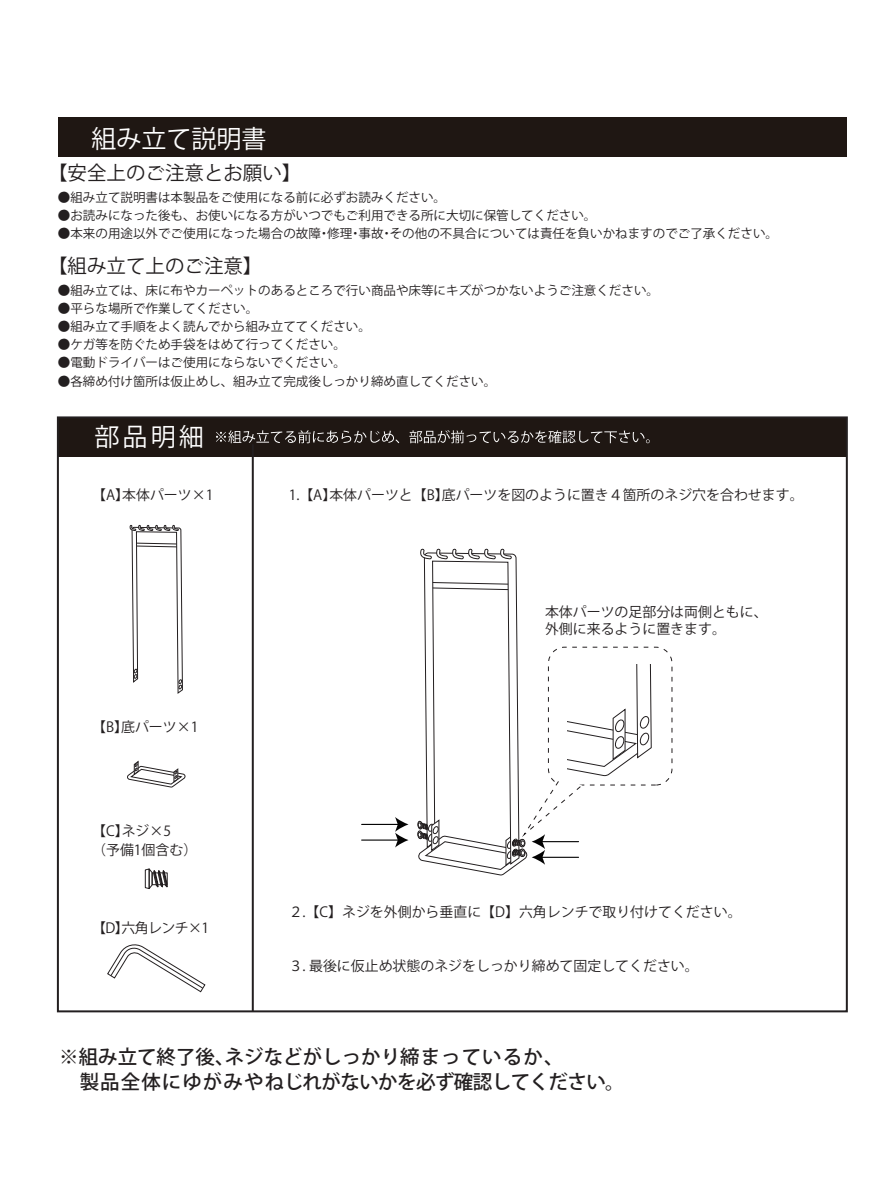
<style>
.page{position:relative;width:895px;height:1201px;background:#fff}
.page>*{position:absolute;margin:0;border:0;box-sizing:border-box;transform-origin:0 0}
.t1{font:25px "Koz Go Pr 6 N";color:#fff}
.t2{font:500 19.5px/25px "Koz Go Pr 6 N";color:#231f20}
.t3{font:19.5px "Koz Go Pr 6 N";color:#231f20}
.t4{font:13.9px/19.5px "Koz Go Pr 6 N";color:#231f20}
.t5{font:12.5px "Koz Go Pr 6 N";color:#231f20}
</style>
<div class="page">
<div style="left:58px;top:117px;width:788px;height:40px;background:#1f1713"></div>
<div style="left:58px;top:417px;width:788px;height:40px;background:#1f1713"></div>
<svg style="left:145px;top:868px;width:23px;height:21px"></svg>
<svg style="left:107px;top:944px;width:98px;height:48px"></svg>
<hr style="left:361px;top:824px;width:38px;height:1px;background:#030303">
<hr style="left:361px;top:839px;width:38px;height:1px;background:#030303">
<svg style="left:395px;top:817px;width:13px;height:30px"></svg>
<svg style="left:129px;top:525px;width:54px;height:168px"></svg>
<svg style="left:127px;top:760px;width:59px;height:27px"></svg>
<svg style="left:423px;top:416px;width:96px;height:597px"></svg>
<svg style="left:417px;top:548px;width:256px;height:328px"></svg>
<hr style="left:252px;top:444px;width:2px;height:567px;background:#231f20">
<svg style="left:216px;top:430px;width:433px;height:13px"></svg>
<h1 class="t1" style="left:91px;top:125px;width:177px">組み立て説明書</h1>
<h2 class="t3" style="left:48px;top:162px;width:255px">【安全上のご注意とお願い】</h2>
<p class="t5" style="left:58px;top:190px;width:389px">●組み立て説明書は本製品をご使用になる前に必ずお読みください。</p>
<p class="t5" style="left:58px;top:208px;width:540px">●お読みになった後も、お使いになる方がいつでもご利用できる所に大切に保管してください。</p>
<p class="t5" style="left:58px;top:227px;width:721px">●本来の用途以外でご使用になった場合の故障・修理・事故・その他の不具合については責任を負いかねますのでご了承ください。</p>
<h2 class="t3" style="left:48px;top:255px;width:216px">【組み立て上のご注意】</h2>
<p class="t5" style="left:58px;top:283px;width:602px">●組み立ては、床に布やカーペットのあるところで行い商品や床等にキズがつかないようご注意ください。</p>
<p class="t5" style="left:58px;top:302px;width:202px">●平らな場所で作業してください。</p>
<p class="t5" style="left:58px;top:320px;width:314px">●組み立て手順をよく読んでから組み立ててください。</p>
<p class="t5" style="left:58px;top:338px;width:289px">●ケガ等を防ぐため手袋をはめて行ってください。</p>
<p class="t5" style="left:58px;top:356px;width:289px">●電動ドライバーはご使用にならないでください。</p>
<p class="t5" style="left:58px;top:374px;width:439px">●各締め付け箇所は仮止めし、組み立て完成後しっかり締め直してください。</p>
<h1 class="t1" style="left:94px;top:423px;width:111px">部品明細</h1>
<p class="t4" style="left:92px;top:486px;width:123px">【A】本体パーツ×1</p>
<p class="t4" style="left:92px;top:717px;width:108px">【B】底パーツ×1</p>
<p class="t4" style="left:92px;top:821px;width:106px">【C】ネジ×5<br>（予備1個含む）</p>
<p class="t4" style="left:92px;top:918px;width:118px">【D】六角レンチ×1</p>
<p class="t4" style="left:288px;top:486px;width:516px">1.【A】本体パーツと【B】底パーツを図のように置き４箇所のネジ穴を合わせます。</p>
<p class="t4" style="left:545px;top:604px;width:224px;line-height:16.7px">本体パーツの足部分は両側ともに、外側に来るように置きます。</p>
<p class="t4" style="left:288px;top:902px;width:454px">２.【C】ネジを外側から垂直に【D】六角レンチで取り付けてください。</p>
<p class="t4" style="left:288px;top:956px;width:411px">３. 最後に仮止め状態のネジをしっかり締めて固定してください。</p>
<h2 class="t2" style="left:59px;top:1044px;width:567px">※組み立て終了後、ネジなどがしっかり締まっているか、<br>　製品全体にゆがみやねじれがないかを必ず確認してください。</h2>
</div>
